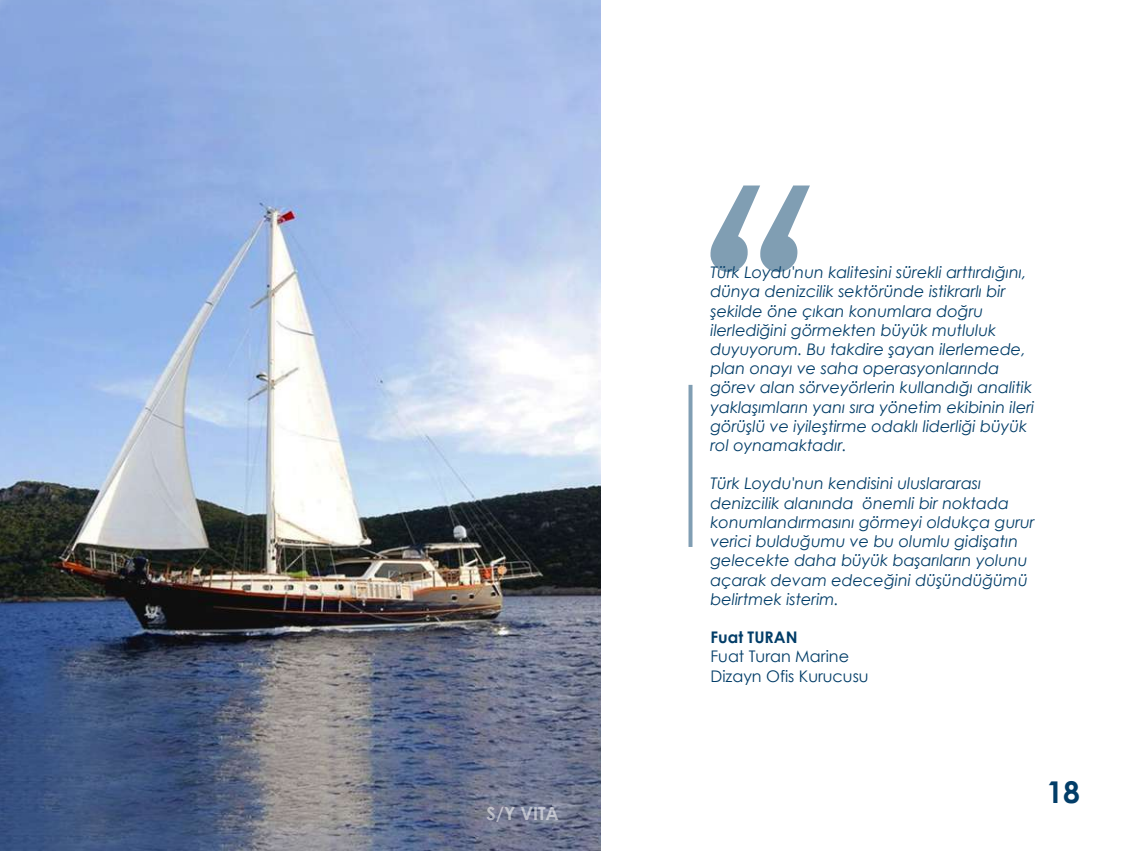
<style>
.page{position:relative;width:1134px;height:851px;background:#fff}
.page>*{position:absolute;margin:0;border:0;box-sizing:border-box;transform-origin:0 0}
.t1{font:700 30px "Century Gothic";color:#023d68}
.t2{font:700 18px "Century Gothic";color:#fff}
.t3{font:italic 16px/19.2px "Century Gothic";color:#023d68}
.t4{font:16px/19.2px "Century Gothic";color:#023d68}
.t5{font:700 16px "Century Gothic";color:#023d68}
</style>
<div class="page">
<svg style="left:710px;top:185px;width:100px;height:87px"></svg>
<img style="left:0;top:0;width:600px;height:850px">
<svg style="left:688px;top:385px;width:4px;height:162px"></svg>
<p class="t2" style="left:487px;top:799px;width:74px">S/Y VITA</p>
<p class="t3" style="left:710px;top:262px;width:325px">Türk Loydu'nun kalitesini sürekli arttırdığını, dünya denizcilik sektöründe istikrarlı bir şekilde öne çıkan konumlara doğru ilerlediğini görmekten büyük mutluluk duyuyorum. Bu takdire şayan ilerlemede, plan onayı ve saha operasyonlarında görev alan sörveyörlerin kullandığı analitik yaklaşımların yanı sıra yönetim ekibinin ileri görüşlü ve iyileştirme odaklı liderliği büyük rol oynamaktadır.</p>
<p class="t3" style="left:710px;top:473px;width:326px">Türk Loydu'nun kendisini uluslararası denizcilik alanında önemli bir noktada konumlandırmasını görmeyi oldukça gurur verici bulduğumu ve bu olumlu gidişatın gelecekte daha büyük başarıların yolunu açarak devam edeceğini düşündüğümü belirtmek isterim.</p>
<p class="t5" style="left:710px;top:625px;width:89px">Fuat TURAN</p>
<p class="t4" style="left:710px;top:646px;width:160px">Fuat Turan Marine<br>Dizayn Ofis Kurucusu</p>
<h1 class="t1" style="left:1046px;top:769px;width:35px">18</h1>
</div>
